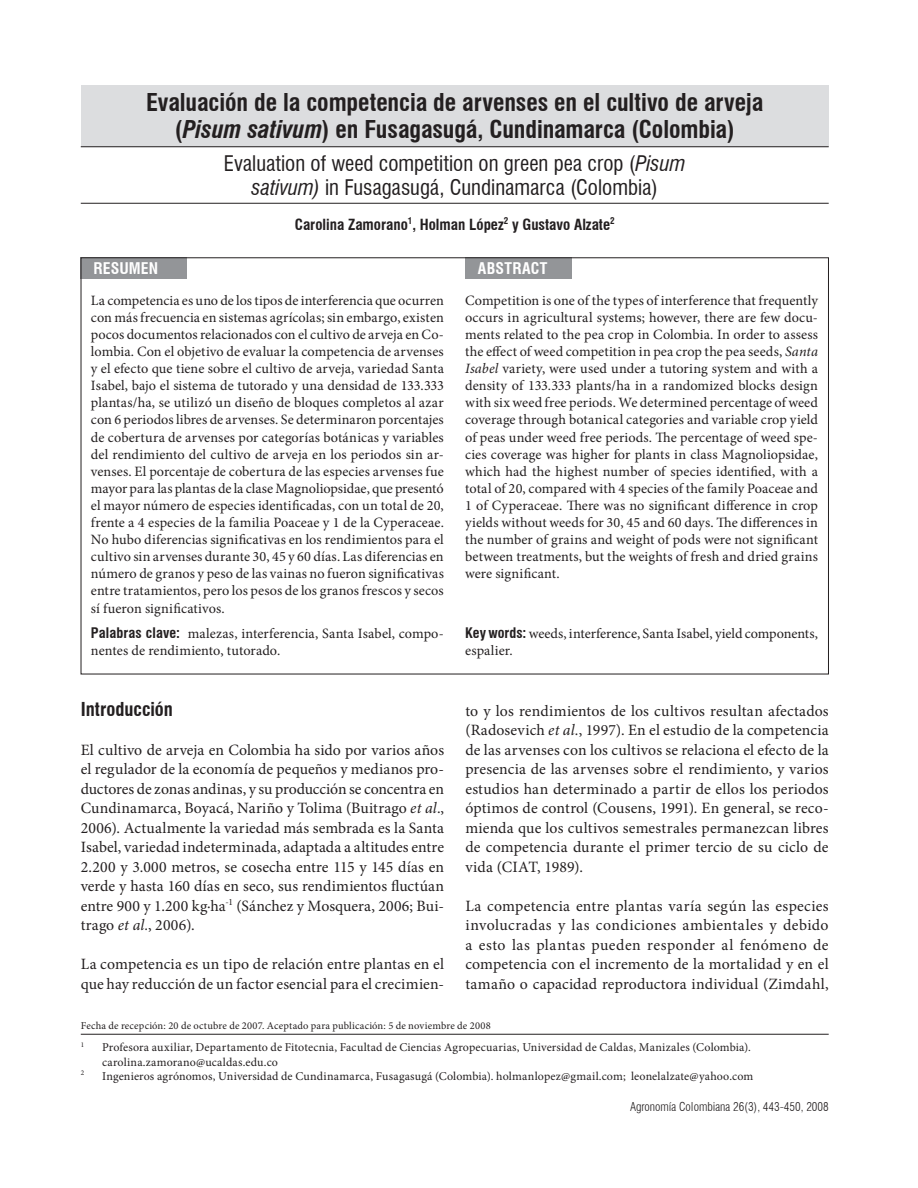
<style>
.page{position:relative;width:918px;height:1188px;background:#fff}
.page>*{position:absolute;margin:0;border:0;box-sizing:border-box;transform-origin:0 0}
.t1{font:700 condensed 24px/27px "Swiss 721 BT";letter-spacing:-.005em;color:#231f20;text-align:center}
.t2{font:condensed 21px/24px "Swiss 721 BT";color:#231f20;text-align:center}
.t3{font:700 condensed 18.75px "Swiss 721 BT";color:#231f20}
.t4{font:15.75px/19.5px "Minion Pro";letter-spacing:.01em;color:#231f20;text-align:justify}
.t5{font:700 condensed 15.75px "Swiss 721 BT";letter-spacing:.01em;color:#fff}
.t6{font:700 condensed 15px "Swiss 721 BT";color:#231f20}
.t7{font:14.25px/17.1px "Minion Pro";letter-spacing:.005em;color:#231f20;text-align:justify}
.t8{font:12px/14.4px "Minion Pro";letter-spacing:.01em;color:#231f20}
.t9{font:300 condensed 12px "Swiss 721 BT";color:#231f20}
.t10{font:10.5px "Minion Pro";letter-spacing:.015em;color:#231f20}
.t11{font:7.2px "Minion Pro";color:#231f20}
.s1{font-style:italic}
.s2{font-family:"Swiss 721 BT";font-weight:700;font-stretch:condensed}
</style>
<div class="page">
<div style="left:81px;top:85px;width:748px;height:61px;background:#dcdddf"></div>
<div style="left:81px;top:258px;width:106px;height:21px;background:#939598"></div>
<div style="left:465px;top:258px;width:106px;height:21px;background:#939598"></div>
<hr style="left:81px;top:1034px;width:748px;height:1px;background:#231f20">
<hr style="left:81px;top:147px;width:748px;height:1px;background:#231f20">
<hr style="left:81px;top:203px;width:748px;height:1px;background:#231f20">
<h1 class="t1" style="left:146px;top:89px;width:619px">Evaluación de la competencia de arvenses en el cultivo de arveja (<span class="s1">Pisum sativum</span>) en Fusagasugá, Cundinamarca (Colombia)</h1>
<h2 class="t2" style="left:224px;top:151px;width:463px">Evaluation of weed competition on green pea crop (<span class="s1">Pisum sativum)</span> in Fusagasugá, Cundinamarca (Colombia)</h2>
<p class="t6" style="left:295px;top:215px;width:321px">Carolina Zamorano<sup>1</sup>, Holman López<sup>2</sup> y Gustavo Alzate<sup>2</sup></p>
<p class="t5" style="left:94px;top:259px;width:66px">RESUMEN</p>
<p class="t5" style="left:478px;top:259px;width:71px">ABSTRACT</p>
<p class="t7" style="left:91px;top:292px;width:354px">La competencia es uno de los tipos de interferencia que ocurren con más frecuencia en sistemas agrícolas; sin embargo, existen pocos documentos relacionados con el cultivo de arveja en Co&shy;lombia. Con el objetivo de evaluar la competencia de arvenses y el efecto que tiene sobre el cultivo de arveja, variedad Santa Isabel, bajo el sistema de tutorado y una densidad de 133.333 plantas/ha, se utilizó un diseño de bloques completos al azar con 6 periodos libres de arvenses. Se determinaron porcentajes de cobertura de arvenses por categorías botánicas y variables del rendimiento del cultivo de arveja en los periodos sin ar&shy;venses. El porcentaje de cobertura de las especies arvenses fue mayor para las plantas de la clase Magnoliopsidae, que presentó el mayor número de especies identificadas, con un total de 20, frente a 4 especies de la familia Poaceae y 1 de la Cyperaceae.<br>No hubo diferencias significativas en los rendimientos para el cultivo sin arvenses durante 30, 45 y 60 días. Las diferencias en número de granos y peso de las vainas no fueron significativas entre tratamientos, pero los pesos de los granos frescos y secos sí fueron significativos.</p>
<p class="t7" style="left:465px;top:292px;width:354px">Competition is one of the types of interference that frequently occurs in agricultural systems; however, there are few docu&shy;ments related to the pea crop in Colombia. In order to assess the effect of weed competition in pea crop the pea seeds, <span class="s1">Santa Isabel</span> variety, were used under a tutoring system and with a density of 133.333 plants/ha in a randomized blocks design with six weed free periods. We determined percentage of weed coverage through botanical categories and variable crop yield of peas under weed free periods. The percentage of weed spe&shy;cies coverage was higher for plants in class Magnoliopsidae, which had the highest number of species identified, with a total of 20, compared with 4 species of the family Poaceae and 1 of Cyperaceae. There was no significant difference in crop yields without weeds for 30, 45 and 60 days. The differences in the number of grains and weight of pods were not significant between treatments, but the weights of fresh and dried grains were significant.</p>
<p class="t7" style="left:465px;top:625px;width:354px"><span class="s2">Key words:</span> weeds, interference, Santa Isabel, yield components, espalier.</p>
<p class="t7" style="left:91px;top:625px;width:354px"><span class="s2">Palabras clave:</span> malezas, interferencia, Santa Isabel, compo&shy;nentes de rendimiento, tutorado.</p>
<h3 class="t3" style="left:81px;top:698px;width:94px">Introducción</h3>
<p class="t4" style="left:81px;top:740px;width:365px">El cultivo de arveja en Colombia ha sido por varios años el regulador de la economía de pequeños y medianos pro&shy;ductores de zonas andinas, y su producción se concentra en Cundinamarca, Boyacá, Nariño y Tolima (Buitrago <span class="s1">et al</span>., 2006). Actualmente la variedad más sembrada es la Santa Isabel, variedad indeterminada, adaptada a altitudes entre 2.200 y 3.000 metros, se cosecha entre 115 y 145 días en verde y hasta 160 días en seco, sus rendimientos fluctúan entre 900 y 1.200 kg∙ha<sup>-1</sup> (Sánchez y Mosquera, 2006; Bui&shy;trago <span class="s1">et al.</span>, 2006).</p>
<p class="t4" style="left:81px;top:955px;width:365px">La competencia es un tipo de relación entre plantas en el que hay reducción de un factor esencial para el crecimien-</p>
<p class="t4" style="left:465px;top:701px;width:365px">to y los rendimientos de los cultivos resultan afectados (Radosevich <span class="s1">et al.</span>, 1997). En el estudio de la competencia de las arvenses con los cultivos se relaciona el efecto de la presencia de las arvenses sobre el rendimiento, y varios estudios han determinado a partir de ellos los periodos óptimos de control (Cousens, 1991). En general, se reco&shy;mienda que los cultivos semestrales permanezcan libres de competencia durante el primer tercio de su ciclo de vida (CIAT, 1989).</p>
<p class="t4" style="left:465px;top:896px;width:365px">La competencia entre plantas varía según las especies involucradas y las condiciones ambientales y debido a esto las plantas pueden responder al fenómeno de competencia con el incremento de la mortalidad y en el tamaño o capacidad reproductora individual (Zimdahl,</p>
<p class="t10" style="left:81px;top:1018px;width:412px">Fecha de recepción: 20 de octubre de 2007. Aceptado para publicación: 5 de noviembre de 2008</p>
<p class="t11" style="left:81px;top:1040px;width:5px">1</p>
<p class="t8" style="left:102px;top:1040px;width:650px">Profesora auxiliar, Departamento de Fitotecnia, Facultad de Ciencias Agropecuarias, Universidad de Caldas, Manizales (Colombia). carolina.zamorano@ucaldas.edu.co</p>
<p class="t11" style="left:81px;top:1068px;width:5px">2</p>
<p class="t8" style="left:102px;top:1069px;width:653px">Ingenieros agrónomos, Universidad de Cundinamarca, Fusagasugá (Colombia). holmanlopez@gmail.com; leonelalzate@yahoo.com</p>
<p class="t9" style="left:630px;top:1100px;width:200px">Agronomía Colombiana 26(3), 443-450, 2008</p>
</div>
